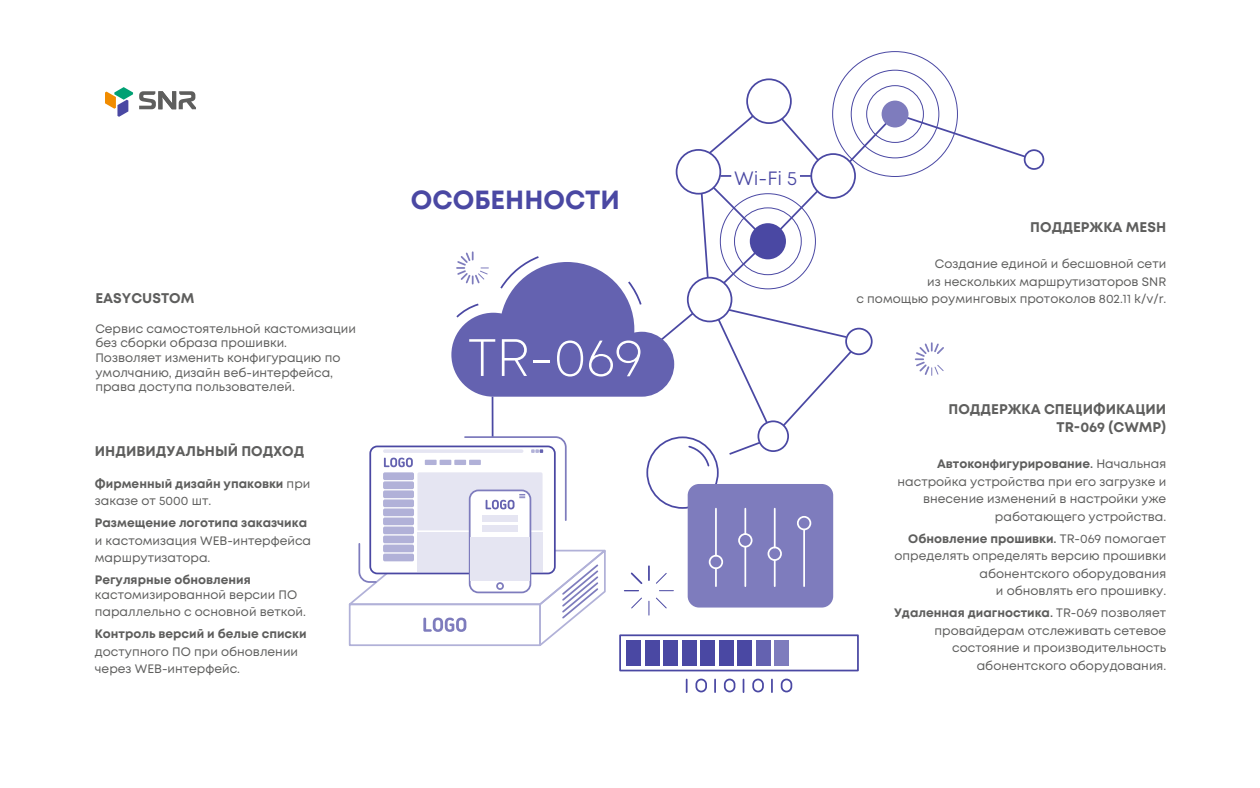
<style>
.page{position:relative;width:1260px;height:788px;background:#fff}
.page>*{position:absolute;margin:0;border:0;box-sizing:border-box;transform-origin:0 0}
.t1{font:300 52.5px "Mont";color:#fff}
.t2{font:700 26.25px "Mont";color:#4a48a3}
.t3{font:19.25px "Mont";color:#4a48a3}
.t4{font:700 14px/17.5px "Mont";color:#5e5e5d;text-align:right}
.t5{font:12.25px/17.5px "Mont";color:#5e5e5d}
.t6{font:700 12.25px/17.5px "Mont";color:#5e5e5d}
.s1{font-weight:400}
.s2{font-weight:700}
.s3{font-weight:600}
</style>
<div class="page">
<svg style="left:139px;top:91px;width:57px;height:18px"></svg>
<svg style="left:105px;top:87px;width:28px;height:30px"></svg>
<div style="left:1024px;top:149px;width:20px;height:21px;border:2px solid #4a48a3;border-radius:50%"></div>
<div style="left:810px;top:153px;width:46px;height:46px;border:2px solid #4a48a3;border-radius:50%"></div>
<div style="left:676px;top:149px;width:45px;height:45px;border:2px solid #4a48a3;border-radius:50%"></div>
<div style="left:845px;top:328px;width:28px;height:27px;border:2px solid #4a48a3;border-radius:50%"></div>
<div style="left:758px;top:420px;width:31px;height:32px;border:2px solid #4a48a3;border-radius:50%"></div>
<div style="left:746px;top:78px;width:46px;height:46px;border:2px solid #4a48a3;border-radius:50%"></div>
<svg style="left:779px;top:116px;width:42px;height:46px"></svg>
<svg style="left:720px;top:175px;width:11px;height:2px"></svg>
<svg style="left:800px;top:175px;width:11px;height:2px"></svg>
<svg style="left:707px;top:114px;width:48px;height:41px"></svg>
<svg style="left:847px;top:112px;width:180px;height:52px"></svg>
<div style="left:882px;top:101px;width:27px;height:26px;background:#7e7cbd;border-radius:50%"></div>
<svg style="left:729px;top:440px;width:33px;height:15px"></svg>
<div style="left:646px;top:436px;width:73px;height:73px;border:2px solid #4a48a3;border-radius:50%"></div>
<svg style="left:688px;top:444px;width:23px;height:23px"></svg>
<div style="left:688px;top:484px;width:145px;height:123px;background:#7e7cbd;border-radius:11px"></div>
<hr style="left:803px;top:529px;width:2px;height:57px;background:#fff">
<div style="left:797px;top:516px;width:14px;height:14px;border:2px solid #fff;border-radius:50%"></div>
<hr style="left:774px;top:508px;width:2px;height:39px;background:#fff">
<hr style="left:774px;top:560px;width:2px;height:26px;background:#fff">
<div style="left:768px;top:546px;width:14px;height:15px;border:2px solid #fff;border-radius:50%"></div>
<hr style="left:744px;top:508px;width:2px;height:26px;background:#fff">
<hr style="left:744px;top:547px;width:2px;height:39px;background:#fff">
<div style="left:738px;top:533px;width:15px;height:14px;border:2px solid #fff;border-radius:50%"></div>
<hr style="left:715px;top:508px;width:2px;height:47px;background:#fff">
<svg style="left:715px;top:569px;width:2px;height:17px"></svg>
<div style="left:709px;top:554px;width:14px;height:15px;border:2px solid #fff;border-radius:50%"></div>
<div style="left:619px;top:634px;width:240px;height:37px;border:2px solid #4a48a3"></div>
<div style="left:626px;top:640px;width:15px;height:25px;background:#4a48a3"></div>
<div style="left:645px;top:640px;width:15px;height:25px;background:#4a48a3"></div>
<div style="left:663px;top:640px;width:15px;height:25px;background:#4a48a3"></div>
<div style="left:682px;top:640px;width:15px;height:25px;background:#4a48a3"></div>
<div style="left:700px;top:640px;width:15px;height:25px;background:#4a48a3"></div>
<div style="left:719px;top:640px;width:15px;height:25px;background:#4a48a3"></div>
<div style="left:737px;top:640px;width:15px;height:25px;background:#4a48a3"></div>
<div style="left:756px;top:640px;width:14px;height:25px;background:#6462b0"></div>
<div style="left:774px;top:640px;width:15px;height:25px;background:#7e7cbd"></div>
<svg style="left:686px;top:679px;width:2px;height:13px"></svg>
<div style="left:695px;top:678px;width:12px;height:14px;border:2px solid #4a48a3;border-radius:5px"></div>
<svg style="left:714px;top:679px;width:2px;height:13px"></svg>
<div style="left:724px;top:678px;width:11px;height:14px;border:2px solid #4a48a3;border-radius:5px"></div>
<svg style="left:743px;top:679px;width:1px;height:13px"></svg>
<div style="left:752px;top:678px;width:12px;height:14px;border:2px solid #4a48a3;border-radius:5px"></div>
<svg style="left:771px;top:679px;width:2px;height:13px"></svg>
<div style="left:781px;top:678px;width:11px;height:14px;border:2px solid #4a48a3;border-radius:5px"></div>
<svg style="left:451px;top:185px;width:403px;height:243px"></svg>
<svg style="left:915px;top:342px;width:29px;height:34px"></svg>
<svg style="left:624px;top:566px;width:49px;height:49px"></svg>
<hr style="left:492px;top:396px;width:1px;height:41px;background:#4a48a3">
<hr style="left:383px;top:449px;width:140px;height:4px;background:#e5e5f2;border-radius:2px">
<div style="left:417px;top:532px;width:126px;height:40px;background:#e5e5f2"></div>
<div style="left:383px;top:526px;width:31px;height:8px;background:#b1b1d8;border-radius:2px"></div>
<div style="left:383px;top:535px;width:31px;height:8px;background:#b1b1d8;border-radius:2px"></div>
<div style="left:470px;top:490px;width:60px;height:102px;background:#fff;border-radius:9px"></div>
<div style="left:482px;top:525px;width:36px;height:6px;background:#e5e5f2"></div>
<div style="left:471px;top:537px;width:59px;height:43px;background:#e5e5f2"></div>
<svg style="left:384px;top:435px;width:183px;height:95px"></svg>
<svg style="left:348px;top:542px;width:258px;height:104px"></svg>
<div style="left:496px;top:582px;width:8px;height:8px;border:2px solid #7e7cbd;border-radius:50%"></div>
<p class="t4" style="left:95px;top:289px;width:100px">EASYCUSTOM</p>
<p class="t5" style="left:95px;top:321px;width:262px;line-height:14.7px">Сервис самостоятельной кастомизации без сборки образа прошивки.<br>Позволяет изменить конфигурацию по умолчанию, дизайн веб-интерфейса, права доступа пользователей.</p>
<p class="t4" style="left:95px;top:442px;width:211px">ИНДИВИДУАЛЬНЫЙ ПОДХОД</p>
<p class="t6" style="left:95px;top:475px;width:217px">Фирменный дизайн упаковки <span class="s1">при заказе от 5000 шт.</span></p>
<p class="t6" style="left:95px;top:514px;width:214px">Размещение логотипа заказчика</p>
<p class="t5" style="left:95px;top:532px;width:218px">и кастомизация WEB-интерфейса маршрутизатора.</p>
<p class="t6" style="left:95px;top:571px;width:157px">Регулярные обновления</p>
<p class="t5" style="left:95px;top:586px;width:213px">кастомизированной версии ПО параллельно с основной веткой.</p>
<p class="t6" style="left:95px;top:625px;width:213px">Контроль версий и белые списки</p>
<p class="t5" style="left:95px;top:643px;width:205px">доступного ПО при обновлении через WEB-интерфейс.</p>
<h2 class="t2" style="left:411px;top:183px;width:211px">ОСОБЕННОСТИ</h2>
<h1 class="t1" style="left:468px;top:325px;width:177px">TR-069</h1>
<h3 class="t3" style="left:734px;top:166px;width:65px">Wi-Fi 5</h3>
<p class="t4" style="left:1030px;top:218px;width:137px">ПОДДЕРЖКА MESH</p>
<p class="t5" style="left:856px;top:255px;width:311px;text-align:right">Cоздание единой и бесшовной сети<br>из нескольких маршрутизаторов SNR<br>с помощью роуминговых протоколов 802.11 k/v/r.</p>
<p class="t4" style="left:949px;top:400px;width:219px">ПОДДЕРЖКА СПЕЦИФИКАЦИИ<br>TR-069 (CWMP)</p>
<p class="t5" style="left:898px;top:455px;width:270px;text-align:right"><span class="s2">Автоконфигурирование</span><span class="s3">.</span> Начальная настройка устройства при его загрузке и внесение изменений в настройки уже работающего устройства.</p>
<p class="t5" style="left:894px;top:529px;width:273px;text-align:right"><span class="s2">Обновление прошивки</span><span class="s3">.</span> TR-069 помогает определять определять версию прошивки абонентского оборудования<br>и обновлять его прошивку.</p>
<p class="t5" style="left:894px;top:604px;width:273px;text-align:right"><span class="s2">Удаленная диагностика</span><span class="s3">.</span> TR-069 позволяет провайдерам отслеживать сетевое состояние и производительность абонентского оборудования.</p>
</div>
